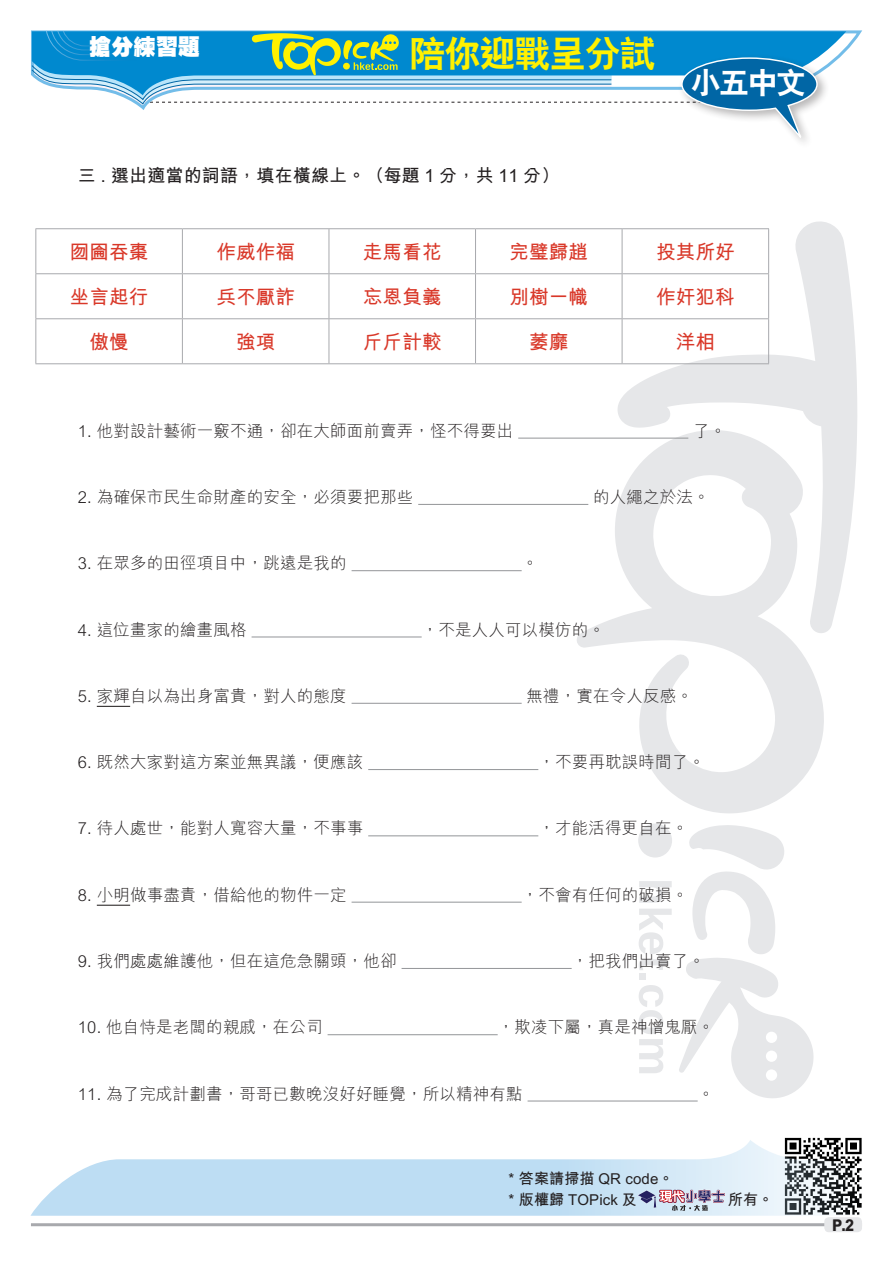
<style>
.page{position:relative;width:893px;height:1263px;background:#fff}
.page>*{position:absolute;margin:0;border:0;box-sizing:border-box;transform-origin:0 0}
.小題eq{font:36px "C Hei 2 Xbold HKSCS";letter-spacing:-.025em;color:#fff101}
.內文{font:30px "C Hei 2 Xbold HKSCS";color:#fff}
.小題{font:22.2px "C Hei Ultra Bold HKSCS";color:#fff}
.Ex_Text01{font:19.5px "M Hei Bold HKSCS";letter-spacing:.01em;color:#d93829}
.Ex_Questions{font:18px "M Hei Bold HKSCS";letter-spacing:.01em;color:#231f20}
.Ex_Text01-2{font:16.5px "M Hei Light HKSCS";letter-spacing:.01em;color:#231f20}
.t1{font:16.2px "M Hei Xbold HKSCS";color:#231f20;scale:.9 1}
.sf_內文{font:15px "M Hei Bold HKSCS";letter-spacing:.01em;color:#231f20}
</style>
<div class="page">
<svg style="left:639px;top:881px;width:33px;height:22px"></svg>
<svg style="left:639px;top:909px;width:33px;height:61px"></svg>
<div style="left:639px;top:974px;width:7px;height:6px;background:#e6e7e9"></div>
<svg style="left:639px;top:985px;width:24px;height:88px"></svg>
<div style="left:638px;top:823px;width:34px;height:34px;background:#e6e7e9;border-radius:50%"></div>
<svg style="left:679px;top:825px;width:135px;height:276px"></svg>
<svg style="left:617px;top:221px;width:240px;height:411px"></svg>
<svg style="left:576px;top:430px;width:249px;height:383px"></svg>
<img style="left:784px;top:1137px;width:78px;height:71px">
<svg style="left:30px;top:1140px;width:831px;height:76px;fill:#bdddf3"></svg>
<hr style="left:31px;top:1223px;width:831px;height:3px;background:#a8a9ad">
<div style="left:824px;top:1217px;width:38px;height:15px;background:#e6e7e9;border-radius:4px"></div>
<svg style="left:818px;top:31px;width:28px;height:36px"></svg>
<div style="left:678px;top:53px;width:151px;height:97px;background:#231f20;opacity:.32"></div>
<svg style="left:31px;top:30px;width:787px;height:115px"></svg>
<svg style="left:638px;top:1189px;width:87px;height:22px;background:#b5afc2"></svg>
<hr style="left:97px;top:706px;width:33px;height:1px;background:#231f20">
<hr style="left:97px;top:905px;width:33px;height:1px;background:#231f20">
<hr style="left:518px;top:438px;width:170px;height:1px;background:#939598">
<hr style="left:418px;top:504px;width:170px;height:1px;background:#939598">
<hr style="left:352px;top:570px;width:170px;height:1px;background:#939598">
<hr style="left:252px;top:637px;width:170px;height:1px;background:#939598">
<hr style="left:352px;top:703px;width:170px;height:1px;background:#939598">
<hr style="left:368px;top:769px;width:170px;height:1px;background:#939598">
<hr style="left:368px;top:835px;width:170px;height:1px;background:#939598">
<hr style="left:352px;top:902px;width:170px;height:1px;background:#939598">
<hr style="left:402px;top:968px;width:170px;height:1px;background:#939598">
<hr style="left:328px;top:1034px;width:170px;height:1px;background:#939598">
<hr style="left:528px;top:1101px;width:170px;height:1px;background:#939598">
<hr style="left:35px;top:228px;width:147px;height:1px;background:#a8a9ad">
<hr style="left:35px;top:229px;width:1px;height:44px;background:#a8a9ad">
<hr style="left:182px;top:228px;width:147px;height:1px;background:#a8a9ad">
<hr style="left:182px;top:229px;width:1px;height:44px;background:#a8a9ad">
<hr style="left:329px;top:228px;width:146px;height:1px;background:#a8a9ad">
<hr style="left:329px;top:229px;width:1px;height:44px;background:#a8a9ad">
<hr style="left:475px;top:228px;width:147px;height:1px;background:#a8a9ad">
<hr style="left:475px;top:229px;width:1px;height:44px;background:#a8a9ad">
<hr style="left:622px;top:228px;width:147px;height:1px;background:#a8a9ad">
<hr style="left:622px;top:229px;width:1px;height:44px;background:#a8a9ad">
<hr style="left:768px;top:229px;width:1px;height:44px;background:#a8a9ad">
<hr style="left:35px;top:273px;width:147px;height:1px;background:#a8a9ad">
<hr style="left:35px;top:274px;width:1px;height:44px;background:#a8a9ad">
<hr style="left:182px;top:273px;width:147px;height:1px;background:#a8a9ad">
<hr style="left:182px;top:274px;width:1px;height:44px;background:#a8a9ad">
<hr style="left:329px;top:273px;width:146px;height:1px;background:#a8a9ad">
<hr style="left:329px;top:274px;width:1px;height:44px;background:#a8a9ad">
<hr style="left:475px;top:273px;width:147px;height:1px;background:#a8a9ad">
<hr style="left:475px;top:274px;width:1px;height:44px;background:#a8a9ad">
<hr style="left:622px;top:273px;width:147px;height:1px;background:#a8a9ad">
<hr style="left:622px;top:274px;width:1px;height:44px;background:#a8a9ad">
<hr style="left:768px;top:274px;width:1px;height:44px;background:#a8a9ad">
<hr style="left:35px;top:318px;width:147px;height:1px;background:#a8a9ad">
<hr style="left:35px;top:319px;width:1px;height:44px;background:#a8a9ad">
<hr style="left:182px;top:318px;width:147px;height:1px;background:#a8a9ad">
<hr style="left:182px;top:319px;width:1px;height:44px;background:#a8a9ad">
<hr style="left:329px;top:318px;width:146px;height:1px;background:#a8a9ad">
<hr style="left:329px;top:319px;width:1px;height:44px;background:#a8a9ad">
<hr style="left:475px;top:318px;width:147px;height:1px;background:#a8a9ad">
<hr style="left:475px;top:319px;width:1px;height:44px;background:#a8a9ad">
<hr style="left:622px;top:318px;width:147px;height:1px;background:#a8a9ad">
<hr style="left:622px;top:319px;width:1px;height:44px;background:#a8a9ad">
<hr style="left:768px;top:319px;width:1px;height:44px;background:#a8a9ad">
<hr style="left:35px;top:363px;width:147px;height:1px;background:#a8a9ad">
<hr style="left:182px;top:363px;width:147px;height:1px;background:#a8a9ad">
<hr style="left:329px;top:363px;width:146px;height:1px;background:#a8a9ad">
<hr style="left:475px;top:363px;width:147px;height:1px;background:#a8a9ad">
<hr style="left:622px;top:363px;width:147px;height:1px;background:#a8a9ad">
<p class="小題" style="left:89px;top:32px;width:113px">搶分練習題</p>
<p class="小題eq" style="left:409px;top:30px;width:248px">陪你迎戰呈分試</p>
<p class="Ex_Questions" style="left:78px;top:162px;width:483px">三 . 選出適當的詞語，填在橫線上。（每題 1 分，共 11 分）</p>
<p class="內文" style="left:691px;top:63px;width:117px">小五中文</p>
<p class="Ex_Text01" style="left:70px;top:238px;width:80px">囫圇吞棗</p>
<p class="Ex_Text01" style="left:216px;top:238px;width:80px">作威作福</p>
<p class="Ex_Text01" style="left:363px;top:238px;width:80px">走馬看花</p>
<p class="Ex_Text01" style="left:509px;top:238px;width:80px">完璧歸趙</p>
<p class="Ex_Text01" style="left:656px;top:238px;width:80px">投其所好</p>
<p class="Ex_Text01" style="left:70px;top:283px;width:80px">坐言起行</p>
<p class="Ex_Text01" style="left:216px;top:283px;width:80px">兵不厭詐</p>
<p class="Ex_Text01" style="left:363px;top:283px;width:80px">忘恩負義</p>
<p class="Ex_Text01" style="left:509px;top:283px;width:80px">別樹一幟</p>
<p class="Ex_Text01" style="left:656px;top:283px;width:80px">作奸犯科</p>
<p class="Ex_Text01" style="left:90px;top:328px;width:41px">傲慢</p>
<p class="Ex_Text01" style="left:236px;top:328px;width:41px">強項</p>
<p class="Ex_Text01" style="left:363px;top:328px;width:80px">斤斤計較</p>
<p class="Ex_Text01" style="left:529px;top:328px;width:41px">萎靡</p>
<p class="Ex_Text01" style="left:676px;top:328px;width:41px">洋相</p>
<p class="Ex_Text01-2" style="left:78px;top:419px;width:437px">1. 他對設計藝術一竅不通，卻在大師面前賣弄，怪不得要出</p>
<p class="Ex_Text01-2" style="left:693px;top:419px;width:35px">了。</p>
<p class="Ex_Text01-2" style="left:78px;top:485px;width:337px">2. 為確保市民生命財產的安全，必須要把那些</p>
<p class="Ex_Text01-2" style="left:593px;top:485px;width:118px">的人繩之於法。</p>
<p class="Ex_Text01-2" style="left:78px;top:552px;width:270px">3. 在眾多的田徑項目中，跳遠是我的</p>
<p class="Ex_Text01-2" style="left:522px;top:552px;width:18px">。</p>
<p class="Ex_Text01-2" style="left:78px;top:618px;width:170px">4. 這位畫家的繪畫風格</p>
<p class="Ex_Text01-2" style="left:422px;top:618px;width:185px">，不是人人可以模仿的。</p>
<p class="Ex_Text01-2" style="left:78px;top:684px;width:270px">5. 家輝自以為出身富貴，對人的態度</p>
<p class="Ex_Text01-2" style="left:527px;top:684px;width:168px">無禮，實在令人反感。</p>
<p class="Ex_Text01-2" style="left:78px;top:750px;width:287px">6. 既然大家對這方案並無異議，便應該</p>
<p class="Ex_Text01-2" style="left:538px;top:750px;width:168px">，不要再耽誤時間了。</p>
<p class="Ex_Text01-2" style="left:78px;top:817px;width:287px">7. 待人處世，能對人寬容大量，不事事</p>
<p class="Ex_Text01-2" style="left:538px;top:817px;width:151px">，才能活得更自在。</p>
<p class="Ex_Text01-2" style="left:78px;top:883px;width:270px">8. 小明做事盡責，借給他的物件一定</p>
<p class="Ex_Text01-2" style="left:522px;top:883px;width:168px">，不會有任何的破損。</p>
<p class="Ex_Text01-2" style="left:78px;top:949px;width:320px">9. 我們處處維護他，但在這危急關頭，他卻</p>
<p class="Ex_Text01-2" style="left:572px;top:949px;width:135px">，把我們出賣了。</p>
<p class="Ex_Text01-2" style="left:78px;top:1016px;width:246px">10. 他自恃是老闆的親戚，在公司</p>
<p class="Ex_Text01-2" style="left:498px;top:1016px;width:218px">，欺凌下屬，真是神憎鬼厭。</p>
<p class="Ex_Text01-2" style="left:78px;top:1082px;width:446px">11. 為了完成計劃書，哥哥已數晚沒好好睡覺，所以精神有點</p>
<p class="Ex_Text01-2" style="left:698px;top:1082px;width:18px">。</p>
<p class="sf_內文" style="left:509px;top:1167px;width:167px">* 答案請掃描 QR code。</p>
<p class="sf_內文" style="left:509px;top:1188px;width:266px">* 版權歸 TOPick 及　　　　　　所有。</p>
<p class="t1" style="left:832px;top:1214px;width:26px">P.2</p>
</div>
